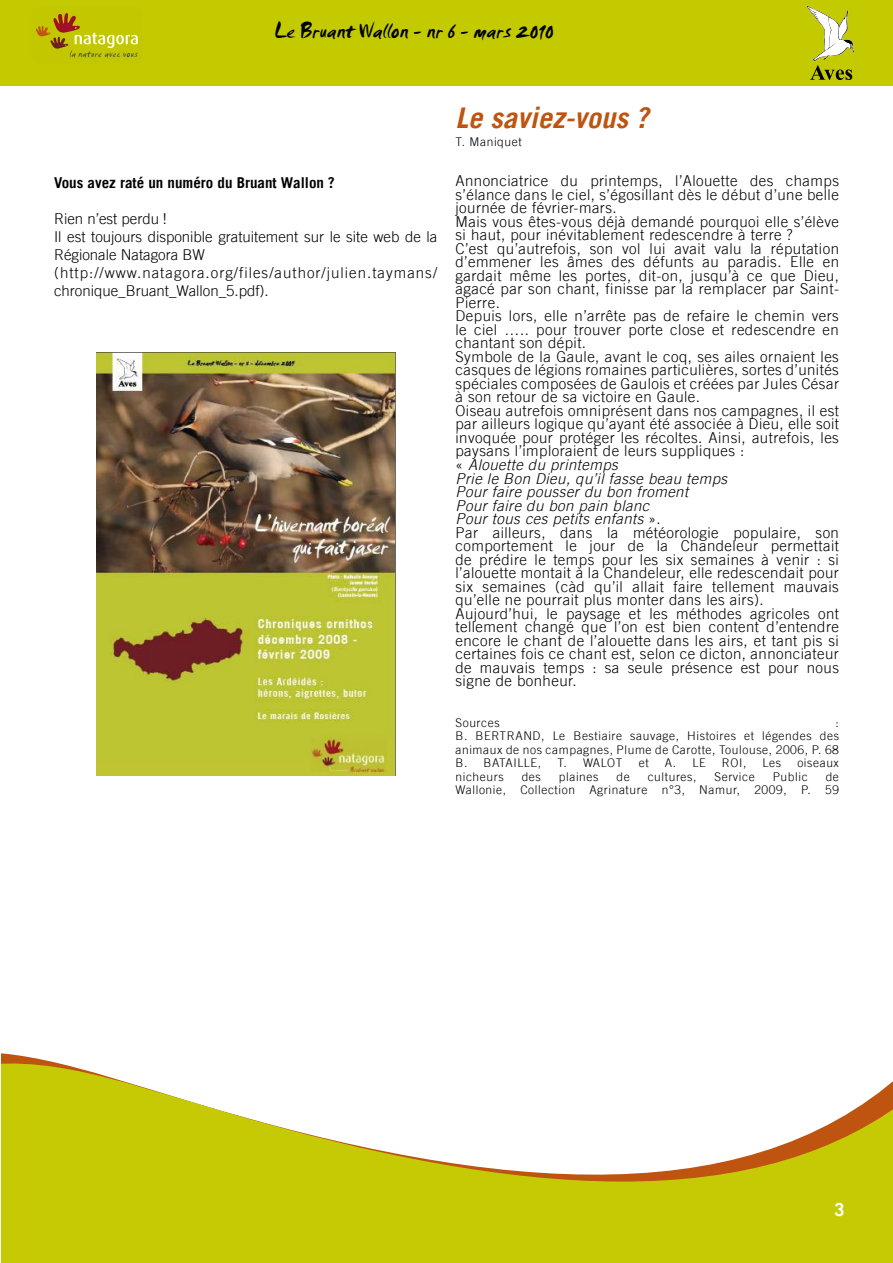
<style>
.page{position:relative;width:893px;height:1263px;background:#fff}
.page>*{position:absolute;margin:0;border:0;box-sizing:border-box;transform-origin:0 0}
.t1{font:italic 700 28.5px "Trade Gothic";color:#be540f}
.t2{font:22.5px "Smudger Plain";color:#000}
.t3{font:700 18px "Trade Gothic";color:#fff}
.t4{font:300 15px/13.5px "Trade Gothic";letter-spacing:.03em;color:#000}
.t5{font:300 15px/18px "Trade Gothic";color:#000}
.t6{font:700 15px "Trade Gothic";color:#000}
.t7{font:300 12px/13.5px "Trade Gothic";letter-spacing:.05em;color:#000;text-align:justify}
.s1{font-style:italic}
</style>
<div class="page">
<div style="left:0;top:0;width:893px;height:85px;background:#c3ca00"></div>
<svg style="left:36px;top:13px;width:102px;height:45px"></svg>
<svg style="left:1px;top:1060px;width:892px;height:136px"></svg>
<div style="left:1px;top:1196px;width:892px;height:67px;background:#c6ca05"></div>
<svg style="left:806px;top:6px;width:49px;height:74px"></svg>
<img style="left:96px;top:353px;width:299px;height:422px">
<h2 class="t2" style="left:274px;top:17px;width:281px">Le Bruant Wallon - nr 6 - mars 2010</h2>
<p class="t6" style="left:54px;top:173px;width:282px">Vous avez raté un numéro du Bruant Wallon ?</p>
<p class="t5" style="left:54px;top:209px;width:385px">Rien n’est perdu !<br>Il est toujours disponible gratuitement sur le site web de la Régionale Natagora BW (http://www.natagora.org/files/author/julien.taymans/ chronique_Bruant_Wallon_5.pdf).</p>
<h1 class="t1" style="left:455px;top:100px;width:195px">Le saviez-vous ?</h1>
<p class="t7" style="left:455px;top:135px;width:68px">T. Maniquet</p>
<p class="t4" style="left:455px;top:174px;width:385px">Annonciatrice du printemps, l’Alouette des champs s’élance dans le ciel, s’égosillant dès le début d’une belle journée de février-mars.<br>Mais vous êtes-vous déjà demandé pourquoi elle s’élève si haut, pour inévitablement redescendre à terre ?<br>C’est qu’autrefois, son vol lui avait valu la réputation d’emmener les âmes des défunts au paradis. Elle en gardait même les portes, dit-on, jusqu’à ce que Dieu, agacé par son chant, finisse par la remplacer par Saint-Pierre.<br>Depuis lors, elle n’arrête pas de refaire le chemin vers le ciel ….. pour trouver porte close et redescendre en chantant son dépit.<br>Symbole de la Gaule, avant le coq, ses ailes ornaient les casques de légions romaines particulières, sortes d’unités spéciales composées de Gaulois et créées par Jules César à son retour de sa victoire en Gaule.<br>Oiseau autrefois omniprésent dans nos campagnes, il est par ailleurs logique qu’ayant été associée à Dieu, elle soit invoquée pour protéger les récoltes. Ainsi, autrefois, les paysans l’imploraient de leurs suppliques :<br>« <span class="s1">Alouette du printemps<br>Prie le Bon Dieu, qu’il fasse beau temps<br>Pour faire pousser du bon froment<br>Pour faire du bon pain blanc<br>Pour tous ces petits enfants</span> ».<br>Par ailleurs, dans la météorologie populaire, son comportement le jour de la Chandeleur permettait de prédire le temps pour les six semaines à venir : si l’alouette montait à la Chandeleur, elle redescendait pour six semaines (càd qu’il allait faire tellement mauvais qu’elle ne pourrait plus monter dans les airs).<br>Aujourd’hui, le paysage et les méthodes agricoles ont tellement changé que l’on est bien content d’entendre encore le chant de l’alouette dans les airs, et tant pis si certaines fois ce chant est, selon ce dicton, annonciateur de mauvais temps : sa seule présence est pour nous signe de bonheur.</p>
<p class="t7" style="left:455px;top:715px;width:46px">Sources</p>
<p class="t7" style="left:455px;top:715px;width:385px;text-indent:380px">:<br>B. BERTRAND, Le Bestiaire sauvage, Histoires et légendes des animaux de nos campagnes, Plume de Carotte, Toulouse, 2006, P. 68<br>B. BATAILLE,</p>
<p class="t7" style="left:557px;top:756px;width:67px">T. WALOT</p>
<p class="t7" style="left:639px;top:756px;width:11px">et</p>
<p class="t7" style="left:665px;top:756px;width:42px">A. LE</p>
<p class="t7" style="left:722px;top:756px;width:26px">ROI,</p>
<p class="t7" style="left:763px;top:756px;width:20px">Les</p>
<p class="t7" style="left:797px;top:756px;width:43px">oiseaux</p>
<p class="t7" style="left:455px;top:769px;width:50px">nicheurs</p>
<p class="t7" style="left:522px;top:769px;width:21px">des</p>
<p class="t7" style="left:559px;top:769px;width:41px">plaines</p>
<p class="t7" style="left:616px;top:769px;width:15px">de</p>
<p class="t7" style="left:648px;top:769px;width:50px">cultures,</p>
<p class="t7" style="left:714px;top:769px;width:42px">Service</p>
<p class="t7" style="left:773px;top:769px;width:37px">Public</p>
<p class="t7" style="left:455px;top:769px;width:385px;text-align:right">de<br>Wallonie, Collection Agrinature n°3, Namur, 2009, P. 59</p>
<p class="t3" style="left:834px;top:1198px;width:12px">3</p>
</div>
